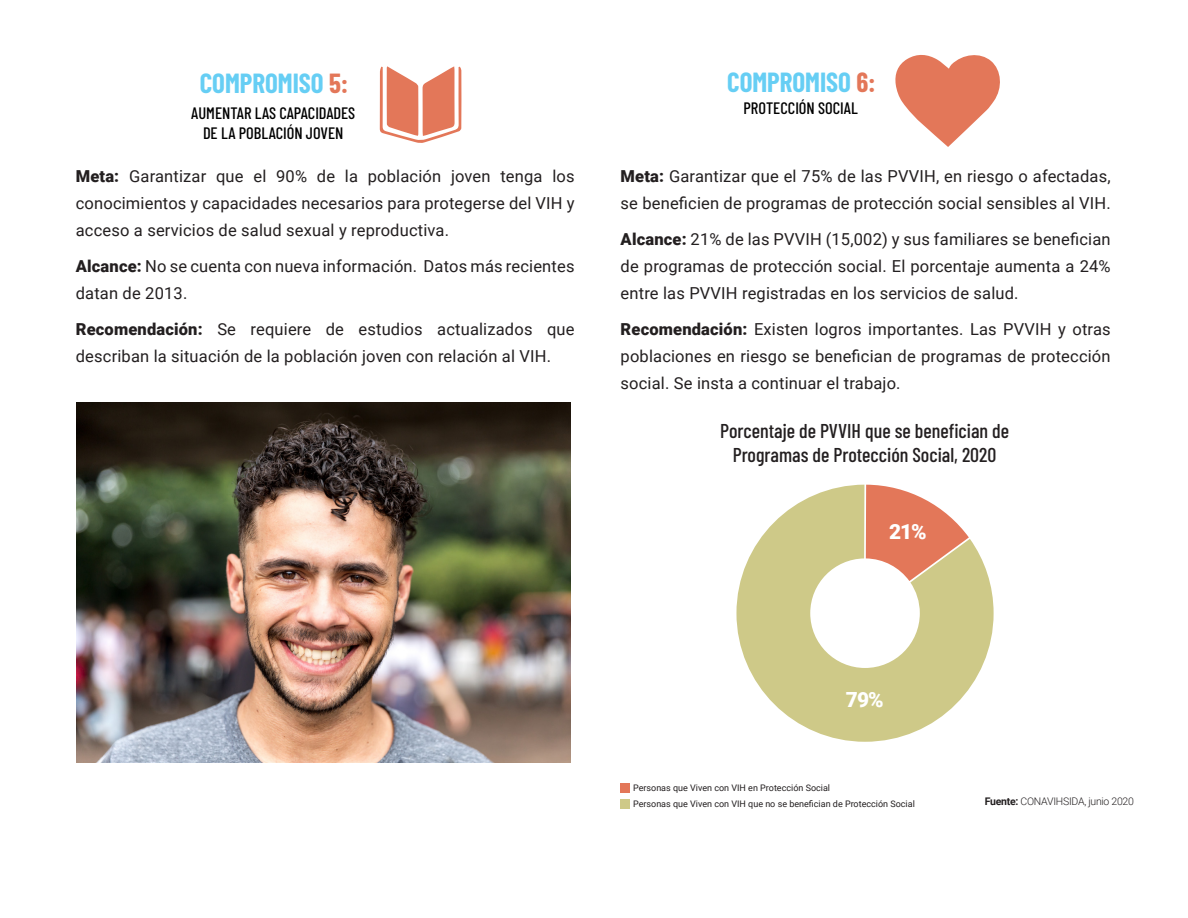
<style>
.page{position:relative;width:1188px;height:918px;background:#fff}
.page>*{position:absolute;margin:0;border:0;box-sizing:border-box;transform-origin:0 0}
.t1{font:700 27px "Barlow Condensed";color:#66cef4}
.t2{font:900 20.85px "Roboto";color:#fff}
.t3{font:500 19.95px "Barlow Condensed";color:#231f20}
.t4{font:16.5px/27px "Roboto";letter-spacing:.01em;color:#231f20;text-align:justify}
.t5{font:500 16.5px "Barlow Condensed";color:#000}
.t6{font:300 10.5px "Roboto";letter-spacing:-.025em;color:#231f20}
.t7{font:9px "Roboto";color:#231f20}
.s1{color:#e37759}
.s2{font-weight:900}
.s3{font-weight:700}
</style>
<div class="page">
<svg style="left:736px;top:485px;width:258px;height:257px;fill:#cec988"></svg>
<svg style="left:866px;top:485px;width:103px;height:96px"></svg>
<svg style="left:380px;top:66px;width:81px;height:77px"></svg>
<svg style="left:895px;top:55px;width:105px;height:92px"></svg>
<img style="left:76px;top:403px;width:494px;height:360px">
<div style="left:621px;top:783px;width:9px;height:10px;background:#e37759"></div>
<div style="left:621px;top:799px;width:9px;height:9px;background:#cec988"></div>
<p class="t1" style="left:200px;top:64px;width:150px">COMPROMISO <span class="s1">5:</span></p>
<p class="t1" style="left:727px;top:63px;width:150px">COMPROMISO <span class="s1">6:</span></p>
<p class="t5" style="left:191px;top:101px;width:166px">AUMENTAR LAS CAPACIDADES</p>
<p class="t5" style="left:203px;top:121px;width:142px">DE LA POBLACIÓN JOVEN</p>
<p class="t4" style="left:76px;top:162px;width:500px"><span class="s2">Meta:</span> Garantizar que el 90% de la población joven tenga los conocimientos y capacidades necesarios para protegerse del VIH y acceso a servicios de salud sexual y reproductiva.</p>
<p class="t4" style="left:76px;top:252px;width:500px"><span class="s2">Alcance:</span> No se cuenta con nueva información. Datos más recientes datan de 2013.</p>
<p class="t4" style="left:76px;top:315px;width:500px"><span class="s2">Recomendación:</span> Se requiere de estudios actualizados que describan la situación de la población joven con relación al VIH.</p>
<p class="t5" style="left:744px;top:97px;width:116px">PROTECCIÓN SOCIAL</p>
<p class="t4" style="left:621px;top:162px;width:492px"><span class="s2">Meta:</span> Garantizar que el 75% de las PVVIH, en riesgo o afectadas, se beneficien de programas de protección social sensibles al VIH.</p>
<p class="t4" style="left:621px;top:225px;width:492px"><span class="s2">Alcance:</span> 21% de las PVVIH (15,002) y sus familiares se benefician de programas de protección social. El porcentaje aumenta a 24% entre las PVVIH registradas en los servicios de salud.</p>
<p class="t4" style="left:621px;top:315px;width:492px"><span class="s2">Recomendación:</span> Existen logros importantes. Las PVVIH y otras poblaciones en riesgo se benefician de programas de protección social. Se insta a continuar el trabajo.</p>
<p class="t3" style="left:720px;top:417px;width:291px">Porcentaje de PVVIH que se benefician de</p>
<p class="t3" style="left:733px;top:440px;width:265px">Programas de Protección Social, 2020</p>
<p class="t2" style="left:889px;top:516px;width:39px">21%</p>
<p class="t2" style="left:846px;top:685px;width:39px">79%</p>
<p class="t7" style="left:633px;top:782px;width:199px">Personas que Viven con VIH en Protección Social</p>
<p class="t7" style="left:633px;top:798px;width:283px">Personas que Viven con VIH que no se benefician de Protección Social</p>
<p class="t6" style="left:985px;top:793px;width:151px"><span class="s3">Fuente:</span> CONAVIHSIDA, junio 2020</p>
</div>
